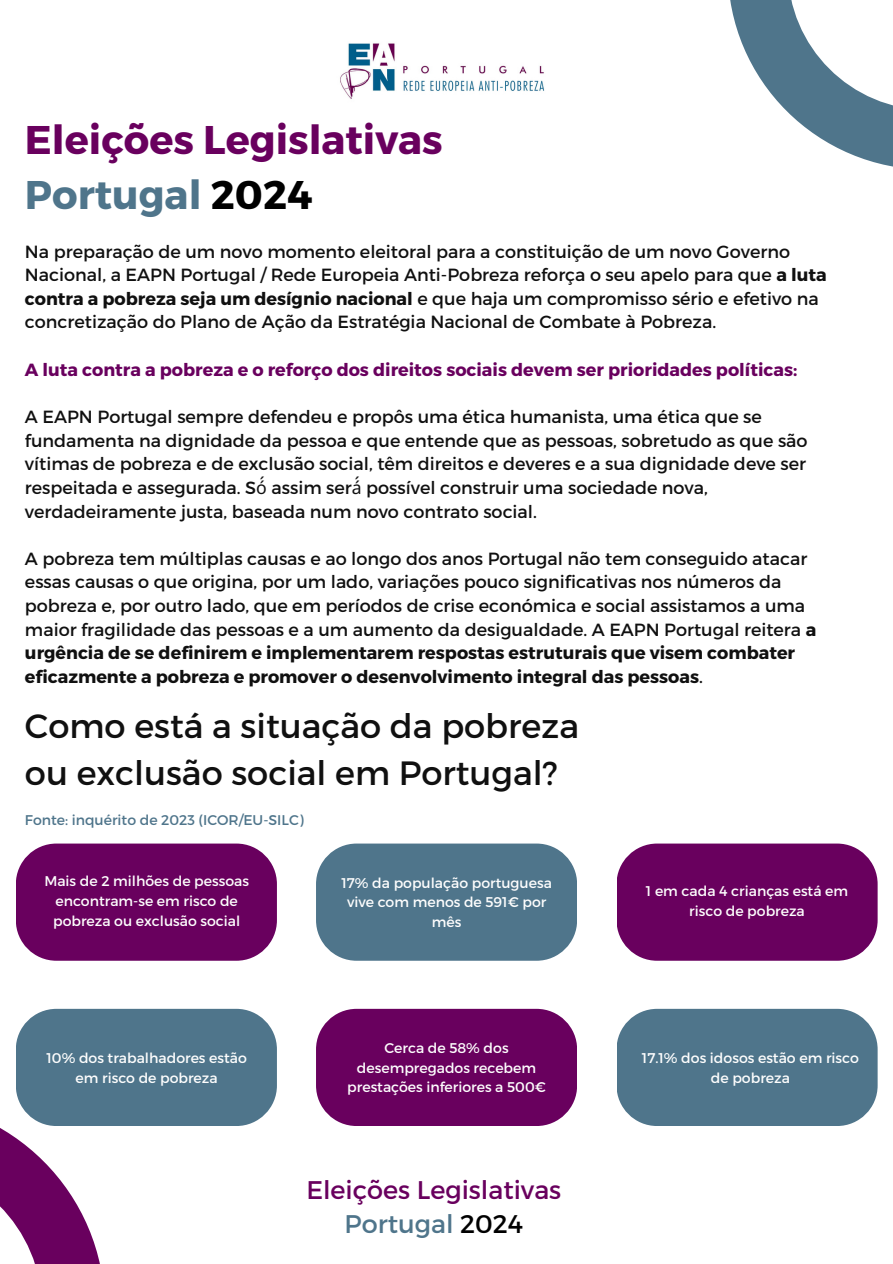
<style>
.page{position:relative;width:893px;height:1264px;background:#fff}
.page>*{position:absolute;margin:0;border:0;box-sizing:border-box;transform-origin:0 0}
.t1{font:700 40.05px "Montserrat";color:#69005e}
.t2{font:700 40.05px "Montserrat";color:#4f758b}
.t3{font:33.6px/46.8px "Montserrat";color:#101010}
.t4{font:25.5px "Montserrat";color:#69005e}
.t5{font:25.5px "Montserrat";color:#4f758b}
.t6{font:17.55px/23.7px "Montserrat";color:#101010}
.t7{font:700 17.55px "Montserrat";color:#69005e}
.t8{font:14.1px/19.6px "Montserrat";color:#fdfdfd;text-align:center}
.t9{font:14.1px "Montserrat";color:#4f758b}
.s1{color:#000}
.s2{font-weight:700}
.s3{font-family:"Noto Sans"}
</style>
<div class="page">
<div style="left:16px;top:843px;width:261px;height:117px;background:#69005e;border-radius:41px"></div>
<img style="left:340px;top:43px;width:205px;height:56px">
<div style="left:316px;top:843px;width:261px;height:117px;background:#4f758b;border-radius:41px"></div>
<svg style="left:0;top:1100px;width:104px;height:163px"></svg>
<svg style="left:730px;top:0;width:162px;height:167px"></svg>
<div style="left:616px;top:843px;width:261px;height:117px;background:#69005e;border-radius:41px"></div>
<div style="left:616px;top:1008px;width:261px;height:117px;background:#4f758b;border-radius:41px"></div>
<div style="left:16px;top:1008px;width:261px;height:117px;background:#4f758b;border-radius:41px"></div>
<div style="left:316px;top:1008px;width:261px;height:117px;background:#69005e;border-radius:41px"></div>
<p class="t1" style="left:25px;top:114px;width:419px">Eleições Legislativas</p>
<p class="t2" style="left:25px;top:169px;width:289px">Portugal <span class="s1">2024</span></p>
<p class="t6" style="left:25px;top:238px;width:803px">Na preparação de um novo momento eleitoral para a constituição de um novo Governo Nacional, a EAPN Portugal / Rede Europeia Anti-Pobreza reforça o seu apelo para que <span class="s2">a luta contra a pobreza seja um desígnio nacional</span> e que haja um compromisso sério e efetivo na concretização do Plano de Ação da Estratégia Nacional de Combate à Pobreza.</p>
<p class="t7" style="left:25px;top:358px;width:773px">A luta contra a pobreza e o reforço dos direitos sociais devem ser prioridades políticas:</p>
<p class="t6" style="left:25px;top:404px;width:784px">A EAPN Portugal sempre defendeu e propôs uma ética humanista, uma ética que se fundamenta na dignidade da pessoa e que entende que as pessoas, sobretudo as que são vítimas de pobreza e de exclusão social, têm direitos e deveres e a sua dignidade deve ser respeitada e assegurada. S<span class="s3">ó́</span> assim ser<span class="s3">á́</span> possível construir uma sociedade nova, verdadeiramente justa, baseada num novo contrato social.</p>
<p class="t6" style="left:25px;top:546px;width:792px">A pobreza tem múltiplas causas e ao longo dos anos Portugal não tem conseguido atacar essas causas o que origina, por um lado, variações pouco significativas nos números da pobreza e, por outro lado, que em períodos de crise económica e social assistamos a uma maior fragilidade das pessoas e a um aumento da desigualdade. A EAPN Portugal reitera <span class="s2">a urgência de se definirem e implementarem respostas estruturais que visem combater eficazmente a pobreza e promover o desenvolvimento integral das pessoas</span>.</p>
<p class="t3" style="left:25px;top:701px;width:555px">Como está a situação da pobreza ou exclusão social em Portugal?</p>
<p class="t9" style="left:25px;top:810px;width:280px">Fonte: inquérito de 2023 (ICOR/EU-SILC)</p>
<p class="t8" style="left:44px;top:870px;width:206px">Mais de 2 milhões de pessoas encontram-se em risco de pobreza ou exclusão social</p>
<p class="t8" style="left:341px;top:872px;width:212px">17% da população portuguesa vive com menos de 591€ por mês</p>
<p class="t8" style="left:646px;top:880px;width:204px">1 em cada 4 crianças está em risco de pobreza</p>
<p class="t8" style="left:47px;top:1047px;width:202px">10% dos trabalhadores estão em risco de pobreza</p>
<p class="t8" style="left:347px;top:1037px;width:200px">Cerca de 58% dos desempregados recebem prestações inferiores a 500€</p>
<p class="t8" style="left:642px;top:1048px;width:218px;line-height:19.2px">17.1% dos idosos estão em risco de pobreza</p>
<p class="t4" style="left:306px;top:1172px;width:256px">Eleições Legislativas</p>
<p class="t5" style="left:344px;top:1207px;width:180px">Portugal <span class="s1">2024</span></p>
</div>
